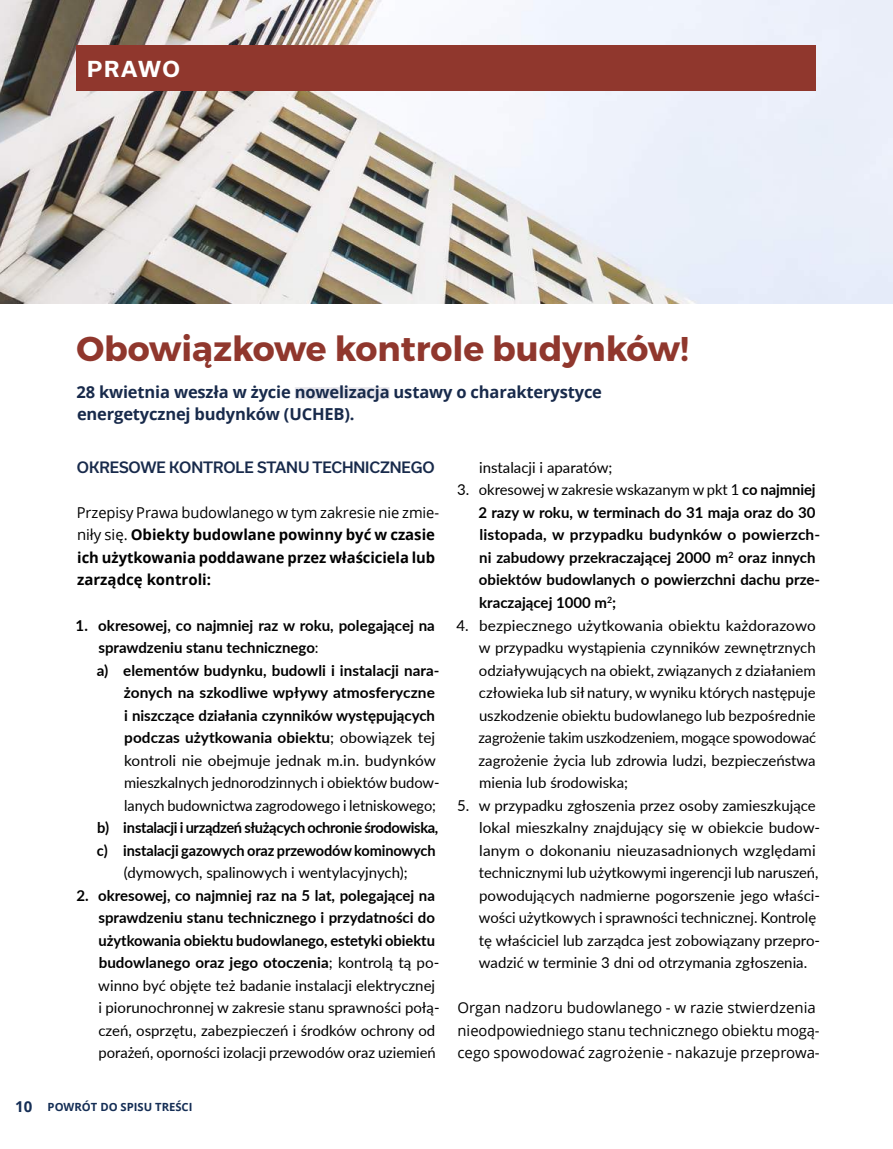
<style>
.page{position:relative;width:893px;height:1149px;background:#fff}
.page>*{position:absolute;margin:0;border:0;box-sizing:border-box;transform-origin:0 0}
.t1{font:34.5px "Trueno Bd";color:#90372d}
.t2{font:700 21px "Usual";letter-spacing:.08em;color:#fff}
.t3{font:700 16.5px/22.5px "Open Sans";letter-spacing:-.01em;color:#182a4b}
.t4{font:15px/22.5px "Lato";color:#000}
.t5{font:700 15px/22.5px "Lato";color:#000}
.t6{font:700 15px/22.5px "Open Sans";color:#000}
.t7{font:15px/22.5px "Open Sans";color:#000}
.t8{font:700 15px/22.5px "Lato";letter-spacing:-.025em;color:#000}
.t9{font:500 15px "Usual";letter-spacing:-.005em;color:#182a4b}
.t10{font:700 11.25px "Open Sans";color:#152e55}
.s1{font-weight:400}
.s2{font-weight:700}
.s3{font-size:15px}
</style>
<div class="page">
<img style="left:0;top:0;width:893px;height:303px">
<div style="left:295px;top:387px;width:94px;height:12px;background:#e8e7ed"></div>
<div style="left:76px;top:46px;width:740px;height:45px;background:#90372d"></div>
<h2 class="t2" style="left:87px;top:57px;width:94px">PRAWO</h2>
<h1 class="t1" style="left:76px;top:327px;width:614px">Obowiązkowe kontrole budynków!</h1>
<p class="t3" style="left:76px;top:380px;width:527px">28 kwietnia weszła w życie nowelizacja ustawy o charakterystyce energetycznej budynków (UCHEB).</p>
<p class="t9" style="left:77px;top:458px;width:359px">OKRESOWE KONTROLE STANU TECHNICZNEGO</p>
<p class="t6" style="left:77px;top:500px;width:364px"><span class="s1">Przepisy Prawa budowlanego w tym zakresie nie zmie&shy;niły się.</span> Obiekty budowlane powinny być w czasie ich użytkowania poddawane przez właściciela lub zarządcę kontroli:</p>
<p class="t5" style="left:76px;top:613px;width:361px">1. okresowej, co najmniej raz w roku, polegającej na</p>
<p class="t5" style="left:98px;top:635px;width:222px">sprawdzeniu stanu technicznego<span class="s1">:</span></p>
<p class="t5" style="left:97px;top:658px;width:344px">a) elementów budynku, budowli i instalacji nara-</p>
<p class="t5" style="left:124px;top:680px;width:313px">żonych na szkodliwe wpływy atmosferyczne</p>
<p class="t5" style="left:124px;top:703px;width:312px">i niszczące działania czynników występujących</p>
<p class="t5" style="left:124px;top:725px;width:312px">podczas użytkowania obiektu<span class="s1">; obowiązek tej</span></p>
<p class="t4" style="left:124px;top:748px;width:313px">kontroli nie obejmuje jednak m.in. budynków</p>
<p class="t4" style="left:124px;top:770px;width:317px">mieszkalnych jednorodzinnych i obiektów budow-</p>
<p class="t4" style="left:124px;top:793px;width:313px">lanych budownictwa zagrodowego i letniskowego;</p>
<p class="t8" style="left:97px;top:815px;width:343px">b) instalacji i urządzeń służących ochronie środowiska, c) instalacji gazowych oraz przewodów kominowych</p>
<p class="t4" style="left:124px;top:860px;width:285px">(dymowych, spalinowych i wentylacyjnych);</p>
<p class="t4" style="left:98px;top:883px;width:343px;text-indent:-22px"><span class="s2">2. okresowej, co najmniej raz na 5 lat, polegającej na sprawdzeniu stanu technicznego i przydatności do użytkowania obiektu budowlanego, estetyki obiektu budowlanego oraz jego otoczenia</span>; kontrolą tą po&shy;winno być objęte też badanie instalacji elektrycznej i piorunochronnej w zakresie stanu sprawności połą&shy;czeń, osprzętu, zabezpieczeń i środków ochrony od porażeń, oporności izolacji przewodów oraz uziemień</p>
<p class="t10" style="left:15px;top:1098px;width:179px"><span class="s3">10</span> POWRÓT DO SPISU TREŚCI</p>
<p class="t4" style="left:479px;top:455px;width:135px">instalacji i aparatów;</p>
<p class="t5" style="left:478px;top:478px;width:343px;text-indent:-21px"><span class="s1">3. okresowej w zakresie wskazanym w pkt 1</span> co najmniej 2 razy w roku, w terminach do 31 maja oraz do 30 listopada, w przypadku budynków o powierzch&shy;ni zabudowy przekraczającej 2000 m<sup>2</sup> oraz innych obiektów budowlanych o powierzchni dachu prze&shy;kraczającej 1000 m<sup>2</sup>;</p>
<p class="t4" style="left:478px;top:613px;width:339px;text-align:justify;text-indent:-22px">4. bezpiecznego użytkowania obiektu każdorazowo w przypadku wystąpienia czynników zewnętrznych odziaływujących na obiekt, związanych z działaniem człowieka lub sił natury, w wyniku których następuje uszkodzenie obiektu budowlanego lub bezpośrednie zagrożenie takim uszkodzeniem, mogące spowodować zagrożenie życia lub zdrowia ludzi, bezpieczeństwa mienia lub środowiska;</p>
<p class="t4" style="left:479px;top:793px;width:343px;text-indent:-22px">5. w przypadku zgłoszenia przez osoby zamieszkujące lokal mieszkalny znajdujący się w obiekcie budow&shy;lanym o dokonaniu nieuzasadnionych względami technicznymi lub użytkowymi ingerencji lub naruszeń, powodujących nadmierne pogorszenie jego właści&shy;wości użytkowych i sprawności technicznej. Kontrolę tę właściciel lub zarządca jest zobowiązany przepro&shy;wadzić w terminie 3 dni od otrzymania zgłoszenia.</p>
<p class="t7" style="left:457px;top:995px;width:364px">Organ nadzoru budowlanego - w razie stwierdzenia nieodpowiedniego stanu technicznego obiektu mogą&shy;cego spowodować zagrożenie - nakazuje przeprowa-</p>
</div>
